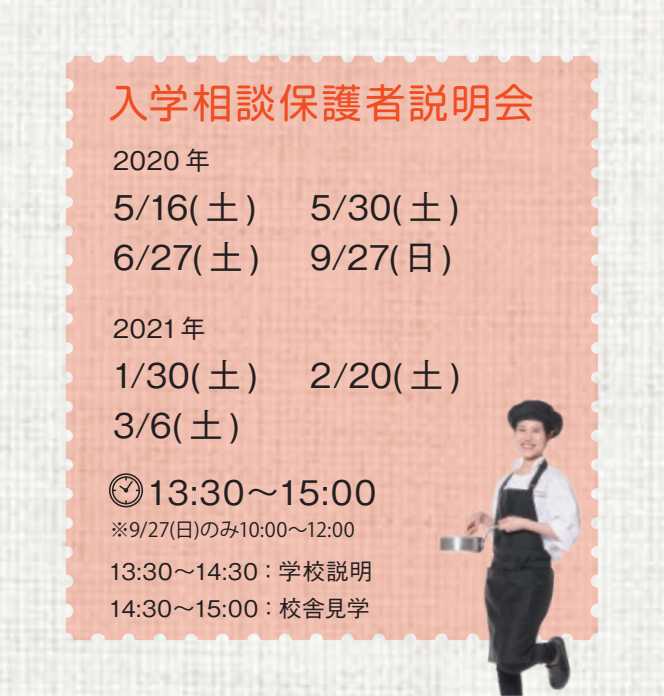
<style>
.page{position:relative;width:664px;height:696px;background:#fff}
.page>*{position:absolute;margin:0;border:0;box-sizing:border-box;transform-origin:0 0}
.t1{font:39.6px "Soft Go Std";letter-spacing:.08em;color:#f04d22}
.t2{font:500 34px "Gothic BBB Pro";letter-spacing:.005em;color:#231f20}
.t3{font:500 33.6px "Gothic BBB Pro";letter-spacing:.01em;color:#231f20}
.t4{font:500 25.6px "Gothic BBB Pro";letter-spacing:.025em;color:#231f20}
.t5{font:500 22.8px/37.6px "Gothic BBB Pro";letter-spacing:.015em;color:#231f20}
.t6{font:20px "Koz Go Pr 6 N";letter-spacing:-.01em;color:#231f20}
</style>
<div class="page">
<img style="left:0;top:0;width:663px;height:695px">
<div style="left:66px;top:56px;width:531px;height:583px;background:#efbeb0"></div>
<svg style="left:109px;top:473px;width:34px;height:34px"></svg>
<img style="left:340px;top:376px;width:296px;height:319px">
<p class="t1" style="left:109px;top:75px;width:426px">入学相談保護者説明会</p>
<p class="t4" style="left:113px;top:139px;width:99px">2020 年</p>
<p class="t2" style="left:113px;top:179px;width:144px">5/16( 土 )</p>
<p class="t2" style="left:310px;top:179px;width:150px">5/30( 土 )</p>
<p class="t2" style="left:113px;top:230px;width:148px">6/27( 土 )</p>
<p class="t2" style="left:310px;top:230px;width:143px">9/27(日)</p>
<p class="t4" style="left:113px;top:307px;width:94px">2021年</p>
<p class="t2" style="left:112px;top:347px;width:147px">1/30( 土 )</p>
<p class="t2" style="left:310px;top:347px;width:151px">2/20( 土 )</p>
<p class="t2" style="left:113px;top:398px;width:128px">3/6( 土 )</p>
<p class="t3" style="left:147px;top:465px;width:230px">13:30～15:00</p>
<p class="t6" style="left:110px;top:518px;width:246px">※9/27(日)のみ10:00～12:00</p>
<p class="t5" style="left:109px;top:549px;width:265px">13:30～14:30：学校説明<br>14:30～15:00：校舎見学</p>
</div>
